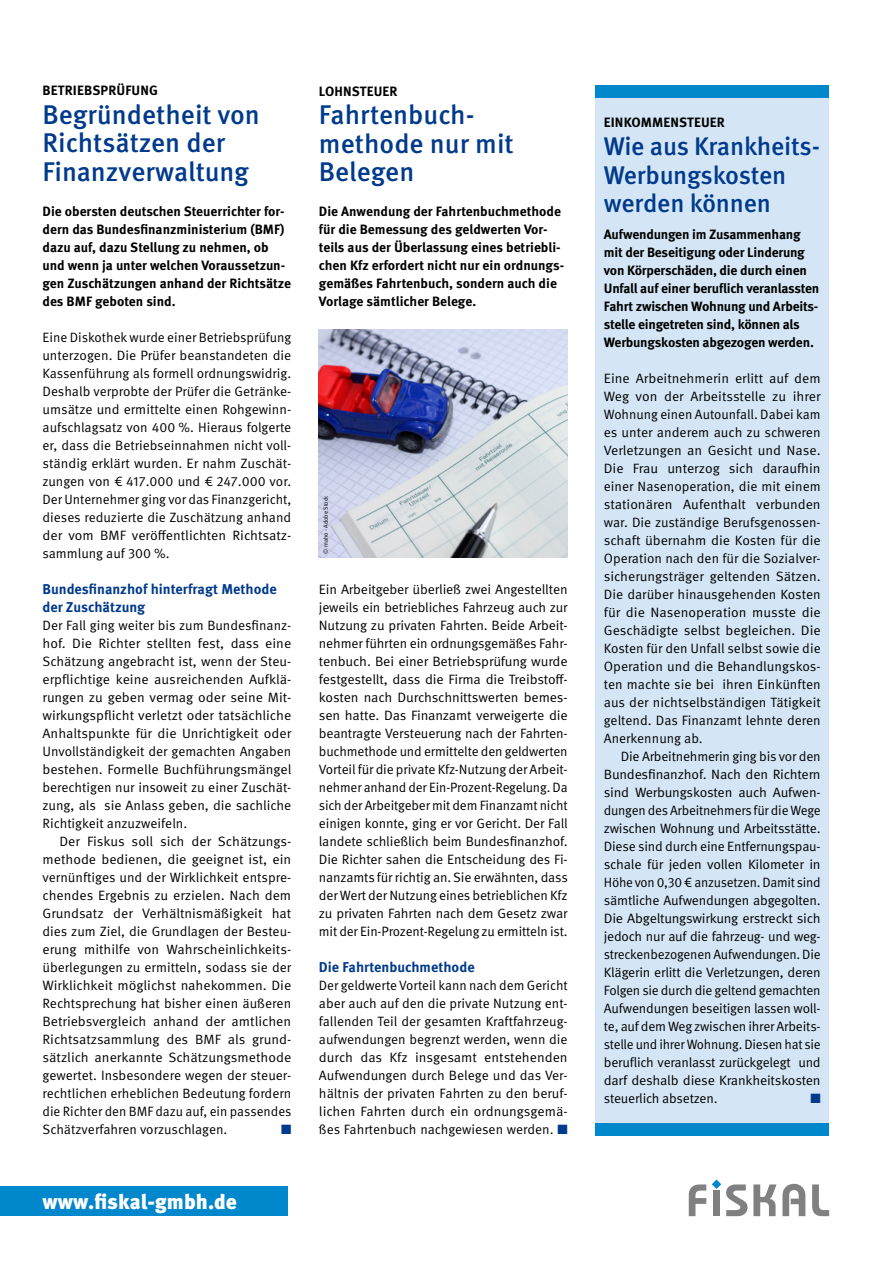
<style>
.page{position:relative;width:893px;height:1263px;background:#fff}
.page>*{position:absolute;margin:0;border:0;box-sizing:border-box;transform-origin:0 0}
.t1{font:500 27px/28.5px "Meta OT";color:#003a8c}
.t2{font:500 25.5px/28.5px "Meta OT";letter-spacing:-.01em;color:#003a8c}
.t3{font:900 21px "Meta OT";color:#fff}
.t4{font:700 14.25px/18px "Meta OT";color:#003a8c}
.t5{font:13.5px/18px "Meta OT";letter-spacing:-.005em;color:#000;text-align:justify}
.t6{font:700 13.5px/18px "Meta OT";letter-spacing:-.005em;color:#000}
.t7{font:13.5px "Zapf Dingbats ITC";color:#003a8c}
.t8{font:6px "Meta OT";color:#000}
.s1{color:#003a8c}
</style>
<div class="page">
<div style="left:595px;top:90px;width:234px;height:1045px;background:#d4e6f5"></div>
<div style="left:0;top:1186px;width:287px;height:30px;background:#0087cc"></div>
<div style="left:595px;top:85px;width:234px;height:12px;background:#0087cc"></div>
<div style="left:595px;top:1123px;width:234px;height:12px;background:#0087cc"></div>
<svg style="left:689px;top:1184px;width:17px;height:32px"></svg>
<svg style="left:712px;top:1179px;width:35px;height:37px"></svg>
<svg style="left:753px;top:1184px;width:52px;height:32px"></svg>
<svg style="left:812px;top:1184px;width:17px;height:32px"></svg>
<img style="left:319px;top:329px;width:249px;height:229px">
<p class="t6" style="left:43px;top:82px;width:117px">BETRIEBSPRÜFUNG</p>
<h1 class="t1" style="left:43px;top:101px;width:219px">Begründetheit von<br>Richtsätzen der<br>Finanzverwaltung</h1>
<p class="t6" style="left:43px;top:203px;width:250px">Die obersten deutschen Steuerrichter for&shy;dern das Bundesfinanzministerium (BMF) dazu auf, dazu Stellung zu nehmen, ob und wenn ja unter welchen Voraussetzun&shy;gen Zuschätzungen anhand der Richtsätze des BMF geboten sind.</p>
<p class="t5" style="left:43px;top:329px;width:250px">Eine Diskothek wurde einer Betriebsprüfung unterzogen. Die Prüfer beanstandeten die Kassenführung als formell ordnungswidrig.<br>Deshalb verprobte der Prüfer die Getränke&shy;umsätze und ermittelte einen Rohgewinn&shy;aufschlagsatz von 400 %. Hieraus folgerte er, dass die Betriebseinnahmen nicht voll&shy;ständig erklärt wurden. Er nahm Zuschät&shy;zungen von € 417.000 und € 247.000 vor.<br>Der Unternehmer ging vor das Finanzgericht, dieses reduzierte die Zuschätzung anhand der vom BMF veröffentlichten Richtsatz&shy;sammlung auf 300 %.</p>
<p class="t4" style="left:43px;top:581px;width:236px">Bundesfinanzhof hinterfragt Methode der Zuschätzung</p>
<p class="t5" style="left:43px;top:617px;width:250px">Der Fall ging weiter bis zum Bundesfinanz&shy;hof. Die Richter stellten fest, dass eine Schätzung angebracht ist, wenn der Steu&shy;erpflichtige keine ausreichenden Aufklä&shy;rungen zu geben vermag oder seine Mit&shy;wirkungspflicht verletzt oder tatsächliche Anhaltspunkte für die Unrichtigkeit oder Unvollständigkeit der gemachten Angaben bestehen. Formelle Buchführungsmängel berechtigen nur insoweit zu einer Zuschät&shy;zung, als sie Anlass geben, die sachliche Richtigkeit anzuzweifeln.</p>
<p class="t5" style="left:43px;top:833px;width:250px;text-indent:17px">Der Fiskus soll sich der Schätzungs&shy;methode bedienen, die geeignet ist, ein vernünftiges und der Wirklichkeit entspre&shy;chendes Ergebnis zu erzielen. Nach dem Grundsatz der Verhältnismäßigkeit hat dies zum Ziel, die Grundlagen der Besteu&shy;erung mithilfe von Wahrscheinlichkeits&shy;überlegungen zu ermitteln, sodass sie der Wirklichkeit möglichst nahekommen. Die Rechtsprechung hat bisher einen äußeren Betriebsvergleich anhand der amtlichen Richtsatzsammlung des BMF als grund&shy;sätzlich anerkannte Schätzungsmethode gewertet. Insbesondere wegen der steuer&shy;rechtlichen erheblichen Bedeutung fordern die Richter den BMF dazu auf, ein passendes Schätzverfahren vorzuschlagen.</p>
<p class="t7" style="left:281px;top:1123px;width:12px">■</p>
<h3 class="t3" style="left:43px;top:1189px;width:196px">www.fiskal-gmbh.de</h3>
<p class="t6" style="left:319px;top:82px;width:80px">LOHNSTEUER</p>
<h1 class="t1" style="left:319px;top:101px;width:196px">Fahrtenbuch&shy;methode nur mit<br>Belegen</h1>
<p class="t6" style="left:319px;top:203px;width:247px">Die Anwendung der Fahrtenbuchmethode für die Bemessung des geldwerten Vor&shy;teils aus der Überlassung eines betriebli&shy;chen Kfz erfordert nicht nur ein ordnungs&shy;gemäßes Fahrtenbuch, sondern auch die Vorlage sämtlicher Belege.</p>
<p class="t8" style="left:322px;top:554px;width:60px;rotate:-90deg">© maho - Adobe Stock</p>
<p class="t5" style="left:319px;top:581px;width:250px">Ein Arbeitgeber überließ zwei Angestellten jeweils ein betriebliches Fahrzeug auch zur Nutzung zu privaten Fahrten. Beide Arbeit&shy;nehmer führten ein ordnungsgemäßes Fahr&shy;tenbuch. Bei einer Betriebsprüfung wurde festgestellt, dass die Firma die Treibstoff&shy;kosten nach Durchschnittswerten bemes&shy;sen hatte. Das Finanzamt verweigerte die beantragte Versteuerung nach der Fahrten&shy;buchmethode und ermittelte den geldwerten Vorteil für die private Kfz-Nutzung der Arbeit&shy;nehmer anhand der Ein-Prozent-Regelung. Da sich der Arbeitgeber mit dem Finanzamt nicht einigen konnte, ging er vor Gericht. Der Fall landete schließlich beim Bundesfinanzhof.<br>Die Richter sahen die Entscheidung des Fi&shy;nanzamts für richtig an. Sie erwähnten, dass der Wert der Nutzung eines betrieblichen Kfz zu privaten Fahrten nach dem Gesetz zwar mit der Ein-Prozent-Regelung zu ermitteln ist.</p>
<p class="t4" style="left:319px;top:959px;width:157px">Die Fahrtenbuchmethode</p>
<p class="t5" style="left:319px;top:977px;width:250px">Der geldwerte Vorteil kann nach dem Gericht aber auch auf den die private Nutzung ent&shy;fallenden Teil der gesamten Kraftfahrzeug&shy;aufwendungen begrenzt werden, wenn die durch das Kfz insgesamt entstehenden Aufwendungen durch Belege und das Ver&shy;hältnis der privaten Fahrten zu den beruf&shy;lichen Fahrten durch ein ordnungsgemä&shy;ßes Fahrtenbuch nachgewiesen werden. <span class="s1">■</span></p>
<p class="t6" style="left:604px;top:113px;width:122px">EINKOMMENSTEUER</p>
<h2 class="t2" style="left:604px;top:133px;width:218px">Wie aus Krankheits-<br>Werbungskosten werden können</h2>
<p class="t6" style="left:604px;top:225px;width:217px">Aufwendungen im Zusammenhang mit der Beseitigung oder Linderung von Körperschäden, die durch einen Unfall auf einer beruflich veranlassten Fahrt zwischen Wohnung und Arbeits&shy;stelle eingetreten sind, können als Werbungskosten abgezogen werden.</p>
<p class="t5" style="left:604px;top:369px;width:218px">Eine Arbeitnehmerin erlitt auf dem Weg von der Arbeitsstelle zu ihrer Wohnung einen Autounfall. Dabei kam es unter anderem auch zu schweren Verletzungen an Gesicht und Nase.<br>Die Frau unterzog sich daraufhin einer Nasenoperation, die mit einem stationären Aufenthalt verbunden war. Die zuständige Berufsgenossen&shy;schaft übernahm die Kosten für die Operation nach den für die Sozialver&shy;sicherungsträger geltenden Sätzen.<br>Die darüber hinausgehenden Kosten für die Nasenoperation musste die Geschädigte selbst begleichen. Die Kosten für den Unfall selbst sowie die Operation und die Behandlungskos&shy;ten machte sie bei ihren Einkünften aus der nichtselbständigen Tätigkeit geltend. Das Finanzamt lehnte deren Anerkennung ab.</p>
<p class="t5" style="left:604px;top:747px;width:218px;text-indent:17px">Die Arbeitnehmerin ging bis vor den Bundesfinanzhof. Nach den Richtern sind Werbungskosten auch Aufwen&shy;dungen des Arbeitnehmers für die Wege zwischen Wohnung und Arbeitsstätte.<br>Diese sind durch eine Entfernungspau&shy;schale für jeden vollen Kilometer in Höhe von 0,30 € anzusetzen. Damit sind sämtliche Aufwendungen abgegolten.<br>Die Abgeltungswirkung erstreckt sich jedoch nur auf die fahrzeug- und weg&shy;streckenbezogenen Aufwendungen. Die Klägerin erlitt die Verletzungen, deren Folgen sie durch die geltend gemachten Aufwendungen beseitigen lassen woll&shy;te, auf dem Weg zwischen ihrer Arbeits&shy;stelle und ihrer Wohnung. Diesen hat sie beruflich veranlasst zurückgelegt und darf deshalb diese Krankheitskosten steuerlich absetzen.</p>
<p class="t7" style="left:810px;top:1092px;width:12px">■</p>
</div>
